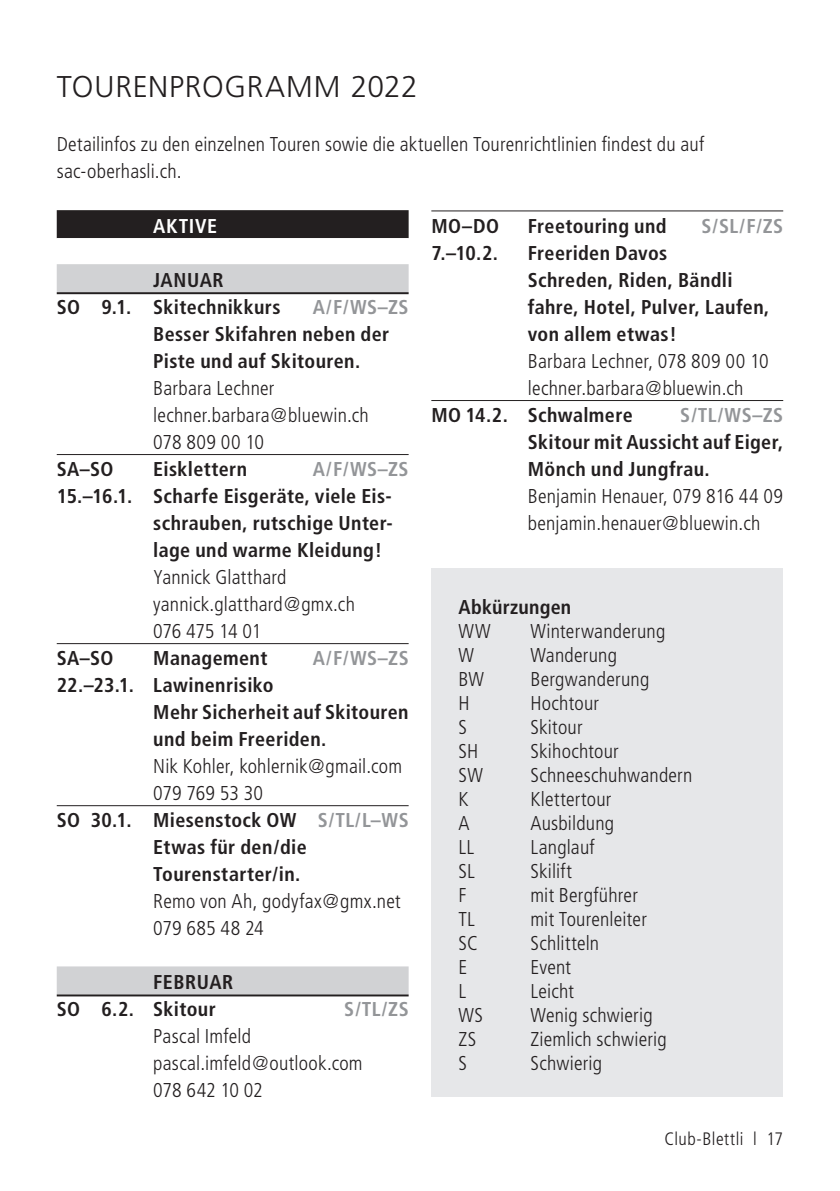
<style>
.page{position:relative;width:840px;height:1191px;background:#fff}
.page>*{position:absolute;margin:0;border:0;box-sizing:border-box;transform-origin:0 0}
.t1{font:300 30px "Frutiger LT";letter-spacing:.025em;color:#231f20}
.t2{font:300 condensed 20px/27px "Frutiger";letter-spacing:.01em;color:#231f20}
.t3{font:700 condensed 20px/27px "Frutiger";letter-spacing:.02em;color:#231f20}
.t4{font:700 condensed 20px "Frutiger";letter-spacing:.015em;color:#939598}
.t5{font:700 condensed 20px "Frutiger";letter-spacing:.035em;color:#fff}
.t6{font:300 condensed 18px "Frutiger";letter-spacing:.025em;color:#231f20}
.s1{color:#939598}
</style>
<div class="page">
<div style="left:431px;top:568px;width:351px;height:528px;background:#e6e7e9"></div>
<div style="left:57px;top:210px;width:351px;height:28px;background:#231f20"></div>
<div style="left:57px;top:264px;width:351px;height:28px;background:#d1d2d4"></div>
<hr style="left:57px;top:292px;width:351px;height:2px;background:#231f20">
<hr style="left:57px;top:454px;width:351px;height:1px;background:#231f20">
<hr style="left:57px;top:643px;width:351px;height:1px;background:#231f20">
<hr style="left:57px;top:805px;width:351px;height:1px;background:#231f20">
<div style="left:57px;top:966px;width:351px;height:28px;background:#d1d2d4"></div>
<hr style="left:57px;top:994px;width:351px;height:2px;background:#231f20">
<hr style="left:431px;top:211px;width:351px;height:1px;background:#231f20">
<hr style="left:431px;top:400px;width:351px;height:1px;background:#231f20">
<h1 class="t1" style="left:57px;top:70px;width:362px">TOURENPROGRAMM 2022</h1>
<p class="t2" style="left:57px;top:131px;width:648px">Detailinfos zu den einzelnen Touren sowie die aktuellen Tourenrichtlinien findest du auf sac-oberhasli.ch.</p>
<p class="t5" style="left:153px;top:214px;width:65px">AKTIVE</p>
<p class="t3" style="left:57px;top:266px;width:225px;text-indent:96px">JANUAR<br>SO 9.1. Skitechnikkurs</p>
<p class="t4" style="left:313px;top:295px;width:97px">A/F/WS–ZS</p>
<p class="t3" style="left:153px;top:320px;width:237px">Besser Skifahren neben der<br>Piste und auf Skitouren.</p>
<p class="t2" style="left:153px;top:374px;width:217px">Barbara Lechner lechner.barbara@bluewin.ch<br>078 809 00 10</p>
<p class="t3" style="left:57px;top:455px;width:58px">SA–SO</p>
<p class="t3" style="left:153px;top:455px;width:95px">Eisklettern</p>
<p class="t4" style="left:313px;top:457px;width:97px">A/F/WS–ZS</p>
<p class="t3" style="left:153px;top:482px;width:241px;text-align:justify;text-indent:-96px">15.–16.1. Scharfe Eisgeräte, viele Eis&shy;schrauben, rutschige Unter&shy;lage und warme Kleidung!</p>
<p class="t2" style="left:153px;top:563px;width:203px">Yannick Glatthard yannick.glatthard@gmx.ch<br>076 475 14 01</p>
<p class="t3" style="left:57px;top:644px;width:58px">SA–SO</p>
<p class="t3" style="left:153px;top:644px;width:116px">Management</p>
<p class="t4" style="left:313px;top:646px;width:97px">A/F/WS–ZS</p>
<p class="t3" style="left:153px;top:671px;width:257px;text-indent:-96px">22.–23.1. Lawinenrisiko<br>Mehr Sicherheit auf Skitouren und beim Freeriden.</p>
<p class="t2" style="left:153px;top:752px;width:250px">Nik Kohler, kohlernik@gmail.com</p>
<p class="t2" style="left:153px;top:779px;width:111px">079 769 53 30</p>
<p class="t3" style="left:57px;top:806px;width:353px">SO 30.1. Miesenstock OW <span class="s1">S/TL/L–WS</span></p>
<p class="t3" style="left:153px;top:833px;width:155px">Etwas für den/die</p>
<p class="t3" style="left:153px;top:860px;width:149px">Tourenstarter/in.</p>
<p class="t2" style="left:153px;top:887px;width:249px">Remo von Ah, godyfax@gmx.net<br>079 685 48 24</p>
<p class="t3" style="left:57px;top:968px;width:178px;text-indent:96px">FEBRUAR<br>SO 6.2. Skitour</p>
<p class="t4" style="left:344px;top:997px;width:66px">S/TL/ZS</p>
<p class="t2" style="left:153px;top:1022px;width:211px">Pascal Imfeld pascal.imfeld@outlook.com<br>078 642 10 02</p>
<p class="t3" style="left:431px;top:212px;width:69px">MO–DO</p>
<p class="t3" style="left:527px;top:212px;width:140px">Freetouring und</p>
<p class="t4" style="left:701px;top:214px;width:83px">S/SL/F/ZS</p>
<p class="t3" style="left:431px;top:239px;width:68px">7.–10.2.</p>
<p class="t3" style="left:527px;top:239px;width:243px">Freeriden Davos<br>Schreden, Riden, Bändli fahre, Hotel, Pulver, Laufen, von allem etwas!</p>
<p class="t2" style="left:527px;top:347px;width:242px">Barbara Lechner, 078 809 00 10 lechner.barbara@bluewin.ch</p>
<p class="t3" style="left:431px;top:401px;width:203px">MO 14.2. Schwalmere</p>
<p class="t4" style="left:679px;top:403px;width:104px">S/TL/WS–ZS</p>
<p class="t3" style="left:527px;top:428px;width:257px">Skitour mit Aussicht auf Eiger,<br>Mönch und Jungfrau.</p>
<p class="t2" style="left:527px;top:482px;width:257px">Benjamin Henauer, 079 816 44 09 benjamin.henauer@bluewin.ch</p>
<p class="t3" style="left:458px;top:593px;width:114px">Abkürzungen</p>
<p class="t2" style="left:458px;top:617px;width:34px">WW</p>
<p class="t2" style="left:530px;top:617px;width:136px">Winterwanderung</p>
<p class="t2" style="left:458px;top:641px;width:17px">W</p>
<p class="t2" style="left:530px;top:641px;width:88px">Wanderung</p>
<p class="t2" style="left:458px;top:665px;width:27px">BW</p>
<p class="t2" style="left:530px;top:665px;width:120px">Bergwanderung</p>
<p class="t2" style="left:458px;top:689px;width:13px">H</p>
<p class="t2" style="left:530px;top:689px;width:70px">Hochtour</p>
<p class="t2" style="left:458px;top:713px;width:10px">S</p>
<p class="t2" style="left:530px;top:713px;width:54px">Skitour</p>
<p class="t2" style="left:458px;top:737px;width:21px">SH</p>
<p class="t2" style="left:530px;top:737px;width:90px">Skihochtour</p>
<p class="t2" style="left:458px;top:761px;width:26px">SW</p>
<p class="t2" style="left:530px;top:761px;width:163px">Schneeschuhwandern</p>
<p class="t2" style="left:458px;top:785px;width:11px">K</p>
<p class="t2" style="left:530px;top:785px;width:83px">Klettertour</p>
<p class="t2" style="left:458px;top:809px;width:13px">A</p>
<p class="t2" style="left:530px;top:809px;width:85px">Ausbildung</p>
<p class="t2" style="left:458px;top:833px;width:17px">LL</p>
<p class="t2" style="left:530px;top:833px;width:66px">Langlauf</p>
<p class="t2" style="left:458px;top:857px;width:18px">SL</p>
<p class="t2" style="left:530px;top:857px;width:43px">Skilift</p>
<p class="t2" style="left:458px;top:881px;width:10px">F</p>
<p class="t2" style="left:530px;top:881px;width:109px">mit Bergführer</p>
<p class="t2" style="left:458px;top:905px;width:18px">TL</p>
<p class="t2" style="left:530px;top:905px;width:118px">mit Tourenleiter</p>
<p class="t2" style="left:458px;top:929px;width:21px">SC</p>
<p class="t2" style="left:530px;top:929px;width:70px">Schlitteln</p>
<p class="t2" style="left:458px;top:953px;width:10px">E</p>
<p class="t2" style="left:530px;top:953px;width:42px">Event</p>
<p class="t2" style="left:458px;top:977px;width:9px">L</p>
<p class="t2" style="left:530px;top:977px;width:45px">Leicht</p>
<p class="t2" style="left:458px;top:1001px;width:26px">WS</p>
<p class="t2" style="left:530px;top:1001px;width:124px">Wenig schwierig</p>
<p class="t2" style="left:458px;top:1025px;width:19px">ZS</p>
<p class="t2" style="left:530px;top:1025px;width:138px">Ziemlich schwierig</p>
<p class="t2" style="left:458px;top:1049px;width:10px">S</p>
<p class="t2" style="left:530px;top:1049px;width:73px">Schwierig</p>
<p class="t6" style="left:664px;top:1128px;width:120px">Club-Blettli l 17</p>
</div>
